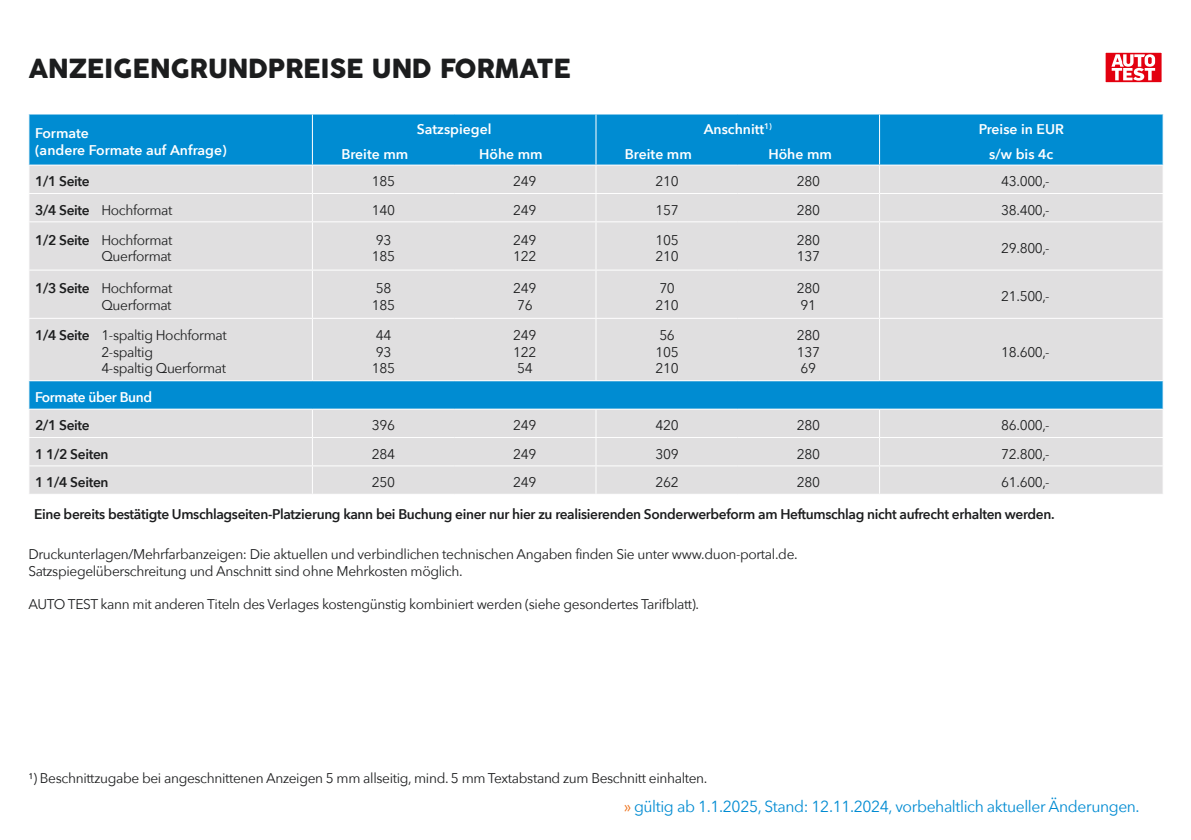
<style>
.page{position:relative;width:1191px;height:840px;background:#fff}
.page>*{position:absolute;margin:0;border:0;box-sizing:border-box;transform-origin:0 0}
.t1{font:26px "Cocogoose Pro";letter-spacing:-.01em;color:#1c1d1e}
.t2{font:16px "Avenir Next";letter-spacing:-.025em;color:#008bd2}
.t3{font:14px/16.8px "Avenir Next";letter-spacing:-.025em;color:#1c1d1e}
.t4{font:600 14px "Avenir Next";letter-spacing:-.025em;color:#1c1d1e}
.t5{font:600 14px/16.8px "Avenir Next";color:#fff}
.t6{font:600 14px "Avenir Next";letter-spacing:-.025em;color:#fff}
.s1{font-weight:600}
.s2{color:#ee7119}
</style>
<div class="page">
<div style="left:29px;top:114px;width:1133px;height:50px;background:#008cd2"></div>
<svg style="left:29px;top:165px;width:1133px;height:328px;background:#cdd8df"></svg>
<hr style="left:312px;top:114px;width:1px;height:50px;background:#fff">
<hr style="left:595px;top:114px;width:1px;height:50px;background:#fff">
<hr style="left:879px;top:114px;width:1px;height:50px;background:#fff">
<hr style="left:28px;top:193px;width:284px;height:1px;background:#fff">
<hr style="left:312px;top:193px;width:142px;height:1px;background:#fff">
<svg style="left:312px;top:165px;width:1px;height:56px"></svg>
<hr style="left:454px;top:193px;width:142px;height:1px;background:#fff">
<hr style="left:596px;top:193px;width:142px;height:1px;background:#fff">
<svg style="left:595px;top:165px;width:1px;height:56px"></svg>
<hr style="left:738px;top:193px;width:141px;height:1px;background:#fff">
<hr style="left:879px;top:193px;width:284px;height:1px;background:#fff">
<svg style="left:879px;top:165px;width:1px;height:56px"></svg>
<svg style="left:1162px;top:165px;width:1px;height:56px"></svg>
<hr style="left:28px;top:221px;width:284px;height:1px;background:#fff">
<hr style="left:312px;top:221px;width:142px;height:1px;background:#fff">
<hr style="left:312px;top:222px;width:1px;height:47px;background:#fff">
<hr style="left:454px;top:221px;width:142px;height:1px;background:#fff">
<hr style="left:596px;top:221px;width:142px;height:1px;background:#fff">
<hr style="left:595px;top:222px;width:1px;height:47px;background:#fff">
<hr style="left:738px;top:221px;width:141px;height:1px;background:#fff">
<hr style="left:879px;top:221px;width:284px;height:1px;background:#fff">
<hr style="left:879px;top:222px;width:1px;height:47px;background:#fff">
<hr style="left:28px;top:269px;width:284px;height:1px;background:#fff">
<hr style="left:312px;top:269px;width:142px;height:1px;background:#fff">
<hr style="left:312px;top:270px;width:1px;height:47px;background:#fff">
<hr style="left:454px;top:269px;width:142px;height:1px;background:#fff">
<hr style="left:596px;top:269px;width:142px;height:1px;background:#fff">
<hr style="left:595px;top:270px;width:1px;height:47px;background:#fff">
<hr style="left:738px;top:269px;width:141px;height:1px;background:#fff">
<hr style="left:879px;top:269px;width:284px;height:1px;background:#fff">
<hr style="left:879px;top:270px;width:1px;height:47px;background:#fff">
<hr style="left:28px;top:317px;width:284px;height:1px;background:#fff">
<hr style="left:312px;top:317px;width:142px;height:1px;background:#fff">
<hr style="left:312px;top:318px;width:1px;height:62px;background:#fff">
<hr style="left:454px;top:317px;width:142px;height:1px;background:#fff">
<hr style="left:596px;top:317px;width:142px;height:1px;background:#fff">
<hr style="left:595px;top:318px;width:1px;height:62px;background:#fff">
<hr style="left:738px;top:317px;width:141px;height:1px;background:#fff">
<hr style="left:879px;top:317px;width:284px;height:1px;background:#fff">
<hr style="left:879px;top:318px;width:1px;height:62px;background:#fff">
<hr style="left:28px;top:380px;width:284px;height:1px;background:#fff">
<hr style="left:312px;top:380px;width:142px;height:1px;background:#fff">
<hr style="left:454px;top:380px;width:142px;height:1px;background:#fff">
<hr style="left:596px;top:380px;width:142px;height:1px;background:#fff">
<hr style="left:738px;top:380px;width:141px;height:1px;background:#fff">
<hr style="left:879px;top:380px;width:284px;height:1px;background:#fff">
<hr style="left:28px;top:408px;width:284px;height:1px;background:#fff">
<hr style="left:312px;top:408px;width:142px;height:1px;background:#fff">
<hr style="left:454px;top:408px;width:142px;height:1px;background:#fff">
<hr style="left:596px;top:408px;width:142px;height:1px;background:#fff">
<hr style="left:738px;top:408px;width:141px;height:1px;background:#fff">
<hr style="left:879px;top:408px;width:284px;height:1px;background:#fff">
<hr style="left:28px;top:437px;width:284px;height:1px;background:#fff">
<hr style="left:312px;top:437px;width:142px;height:1px;background:#fff">
<hr style="left:454px;top:437px;width:142px;height:1px;background:#fff">
<hr style="left:596px;top:437px;width:142px;height:1px;background:#fff">
<hr style="left:738px;top:437px;width:141px;height:1px;background:#fff">
<hr style="left:879px;top:437px;width:284px;height:1px;background:#fff">
<hr style="left:28px;top:465px;width:284px;height:1px;background:#fff">
<svg style="left:28px;top:381px;width:1px;height:28px"></svg>
<hr style="left:312px;top:465px;width:142px;height:1px;background:#fff">
<svg style="left:312px;top:409px;width:1px;height:84px"></svg>
<hr style="left:454px;top:465px;width:142px;height:1px;background:#fff">
<hr style="left:596px;top:465px;width:142px;height:1px;background:#fff">
<svg style="left:595px;top:409px;width:1px;height:84px"></svg>
<hr style="left:738px;top:465px;width:141px;height:1px;background:#fff">
<hr style="left:879px;top:465px;width:284px;height:1px;background:#fff">
<svg style="left:879px;top:409px;width:1px;height:84px"></svg>
<svg style="left:1162px;top:381px;width:1px;height:112px"></svg>
<div style="left:1105px;top:52px;width:57px;height:31px;background:#e3000f"></div>
<div style="left:1105px;top:52px;width:57px;height:31px;border:1px solid #fff"></div>
<svg style="left:1111px;top:54px;width:44px;height:27px"></svg>
<h1 class="t1" style="left:28px;top:51px;width:544px">ANZEIGENGRUNDPREISE UND FORMATE</h1>
<p class="t5" style="left:35px;top:124px;width:193px">Formate<br>(andere Formate auf Anfrage)</p>
<p class="t5" style="left:417px;top:120px;width:76px">Satzspiegel</p>
<p class="t5" style="left:341px;top:145px;width:68px">Breite mm</p>
<p class="t5" style="left:479px;top:145px;width:65px">Höhe mm</p>
<p class="t5" style="left:703px;top:120px;width:70px">Anschnitt<sup>1)</sup></p>
<p class="t5" style="left:625px;top:145px;width:68px">Breite mm</p>
<p class="t5" style="left:768px;top:145px;width:65px">Höhe mm</p>
<p class="t5" style="left:978px;top:116px;width:87px;line-height:25.2px;text-align:center">Preise in EUR s/w bis 4c</p>
<p class="t4" style="left:35px;top:169px;width:56px">1/1 Seite</p>
<p class="t3" style="left:372px;top:172px;width:25px">185</p>
<p class="t3" style="left:513px;top:172px;width:25px">249</p>
<p class="t3" style="left:655px;top:172px;width:25px">210</p>
<p class="t3" style="left:797px;top:172px;width:25px">280</p>
<p class="t3" style="left:1001px;top:172px;width:50px">43.000,-</p>
<p class="t3" style="left:35px;top:201px;width:139px"><span class="s1">3/4 Seite</span> Hochformat</p>
<p class="t3" style="left:372px;top:201px;width:25px">140</p>
<p class="t3" style="left:513px;top:201px;width:25px">249</p>
<p class="t3" style="left:655px;top:201px;width:25px">157</p>
<p class="t3" style="left:797px;top:201px;width:25px">280</p>
<p class="t3" style="left:1001px;top:201px;width:50px">38.400,-</p>
<p class="t3" style="left:35px;top:230px;width:139px;text-align:right"><span class="s1">1/2 Seite</span> Hochformat<br>Querformat</p>
<p class="t3" style="left:372px;top:230px;width:25px">93<br>185</p>
<p class="t3" style="left:513px;top:230px;width:25px">249<br>122</p>
<p class="t3" style="left:655px;top:230px;width:25px">105<br>210</p>
<p class="t3" style="left:797px;top:230px;width:25px">280<br>137</p>
<p class="t3" style="left:1001px;top:239px;width:50px">29.800,-</p>
<p class="t3" style="left:35px;top:279px;width:139px;text-align:right"><span class="s1">1/3 Seite</span> Hochformat<br>Querformat</p>
<p class="t3" style="left:372px;top:279px;width:25px">58<br>185</p>
<p class="t3" style="left:513px;top:279px;width:25px">249<br>76</p>
<p class="t3" style="left:655px;top:279px;width:25px">70<br>210</p>
<p class="t3" style="left:797px;top:279px;width:25px">280<br>91</p>
<p class="t3" style="left:1001px;top:287px;width:50px">21.500,-</p>
<p class="t3" style="left:101px;top:325px;width:127px;text-indent:-66px"><span class="s1">1/4 Seite</span> 1-spaltig Hochformat<br>2-spaltig<br>4-spaltig Querformat</p>
<p class="t3" style="left:372px;top:325px;width:25px">44<br>93<br>185</p>
<p class="t3" style="left:513px;top:325px;width:25px;text-align:justify">249<br>122<br>54</p>
<p class="t3" style="left:655px;top:325px;width:25px">56<br>105<br>210</p>
<p class="t3" style="left:797px;top:325px;width:25px;text-align:justify">280<br>137<br>69</p>
<p class="t3" style="left:1001px;top:342px;width:50px">18.600,-</p>
<p class="t6" style="left:35px;top:385px;width:119px">Formate über Bund</p>
<p class="t4" style="left:35px;top:413px;width:56px">2/1 Seite</p>
<p class="t3" style="left:372px;top:416px;width:25px">396</p>
<p class="t3" style="left:513px;top:416px;width:25px">249</p>
<p class="t3" style="left:655px;top:416px;width:25px">420</p>
<p class="t3" style="left:797px;top:416px;width:25px">280</p>
<p class="t3" style="left:1001px;top:416px;width:50px">86.000,-</p>
<p class="t4" style="left:35px;top:441px;width:75px">1 1/2 Seiten</p>
<p class="t3" style="left:372px;top:444px;width:25px">284</p>
<p class="t3" style="left:513px;top:444px;width:25px">249</p>
<p class="t3" style="left:655px;top:444px;width:25px">309</p>
<p class="t3" style="left:797px;top:444px;width:25px">280</p>
<p class="t3" style="left:1001px;top:444px;width:50px">72.800,-</p>
<p class="t4" style="left:35px;top:470px;width:75px">1 1/4 Seiten</p>
<p class="t3" style="left:372px;top:473px;width:25px">250</p>
<p class="t3" style="left:513px;top:473px;width:25px">249</p>
<p class="t3" style="left:655px;top:473px;width:25px">262</p>
<p class="t3" style="left:797px;top:473px;width:25px">280</p>
<p class="t3" style="left:1001px;top:473px;width:50px">61.600,-</p>
<p class="t4" style="left:34px;top:502px;width:1022px">Eine bereits bestätigte Umschlagseiten-Platzierung kann bei Buchung einer nur hier zu realisierenden Sonderwerbeform am Heftumschlag nicht aufrecht erhalten werden.</p>
<p class="t3" style="left:28px;top:544px;width:771px">Druckunterlagen/Mehrfarbanzeigen: Die aktuellen und verbindlichen technischen Angaben finden Sie unter www.duon-portal.de.<br>Satzspiegelüberschreitung und Anschnitt sind ohne Mehrkosten möglich.</p>
<p class="t3" style="left:28px;top:595px;width:672px">AUTO TEST kann mit anderen Titeln des Verlages kostengünstig kombiniert werden (siehe gesondertes Tarifblatt).</p>
<p class="t3" style="left:28px;top:769px;width:680px">¹) Beschnittzugabe bei angeschnittenen Anzeigen 5 mm allseitig, mind. 5 mm Textabstand zum Beschnitt einhalten.</p>
<p class="t2" style="left:624px;top:792px;width:517px"><span class="s2">»</span> gültig ab 1.1.2025, Stand: 12.11.2024, vorbehaltlich aktueller Änderungen.</p>
</div>
